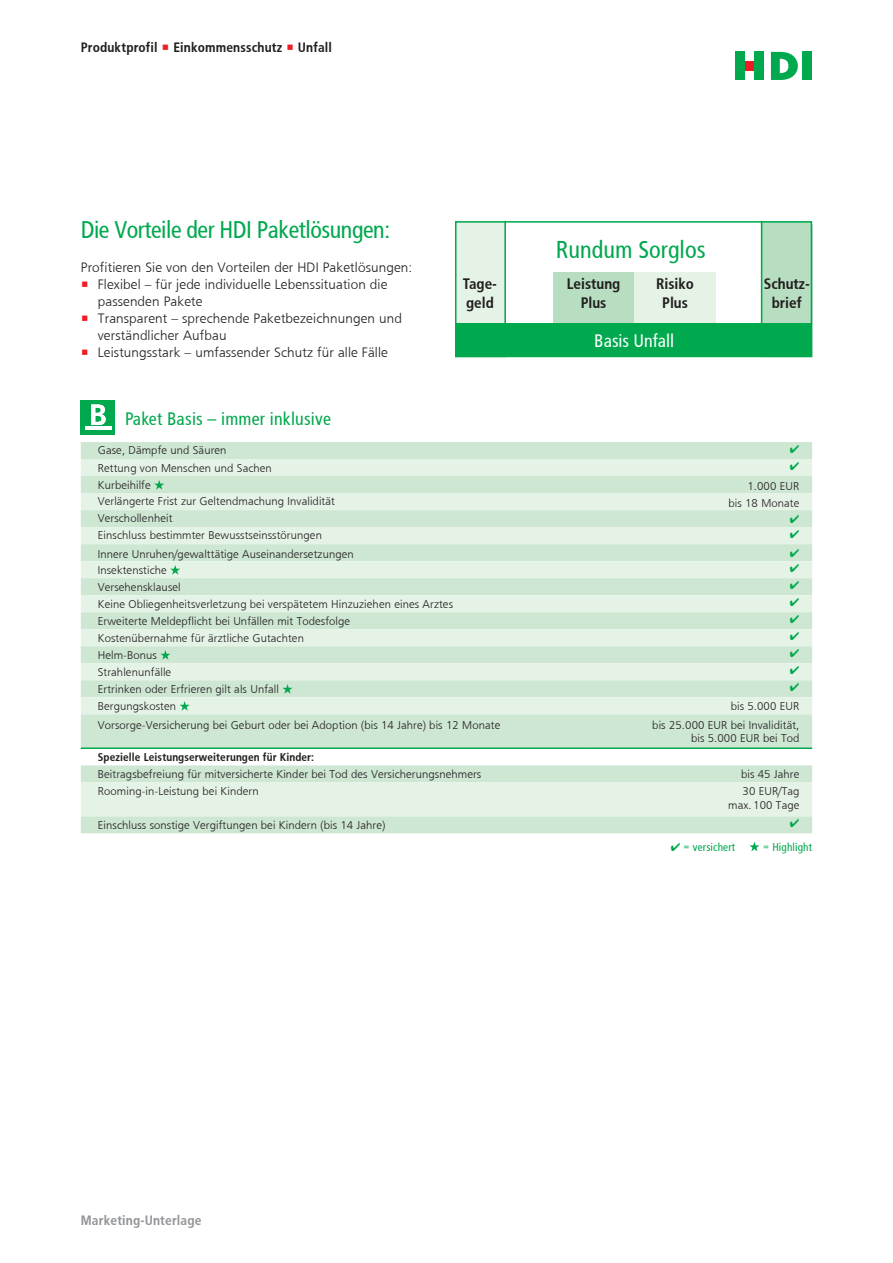
<style>
.page{position:relative;width:893px;height:1263px;background:#fff}
.page>*{position:absolute;margin:0;border:0;box-sizing:border-box;transform-origin:0 0}
.t1{font:24.15px "HDI Gerling Sans Cond Regular";color:#00a84e}
.t2{font:24px "HDI Gerling Sans Cond Regular";letter-spacing:-.02em;color:#00a84e}
.t3{font:18px "HDI Gerling Sans Cond Regular";letter-spacing:.01em;color:#00a84e}
.t4{font:18px "HDI Gerling Sans Cond Regular";color:#fff}
.t5{font:15.15px/18.1px "HDI Gerling Sans Cond Bold";color:#231f20;text-align:center}
.t6{font:13.5px/17px "HDI Gerling Sans Light";letter-spacing:.01em;color:#231f20}
.t7{font:13.5px "HDI Gerling Sans Cond Bold";letter-spacing:.01em;color:#231f20}
.t8{font:13.5px "HDI Gerling Sans Cond Bold";letter-spacing:.01em;color:#939598}
.t9{font:11.25px/13.5px "HDI Gerling Sans Light";letter-spacing:.01em;color:#231f20;text-align:right}
.t10{font:11.25px "HDI Gerling Sans Cond Bold";letter-spacing:.01em;color:#231f20}
.t11{font:11.25px "HDI Gerling Sans Cond Regular";letter-spacing:.01em;color:#00a84e}
.s1{color:#ee1d23}
</style>
<div class="page">
<div style="left:81px;top:442px;width:731px;height:391px;background:#cee7d3"></div>
<svg style="left:81px;top:459px;width:731px;height:357px;background:#d9eddd"></svg>
<svg style="left:81px;top:749px;width:731px;height:16px"></svg>
<hr style="left:81px;top:747px;width:510px;height:2px;background:#00a84e">
<hr style="left:591px;top:747px;width:221px;height:2px;background:#00a84e">
<svg style="left:154px;top:480px;width:10px;height:10px"></svg>
<svg style="left:170px;top:565px;width:10px;height:10px"></svg>
<svg style="left:160px;top:650px;width:10px;height:10px"></svg>
<svg style="left:282px;top:684px;width:11px;height:10px"></svg>
<svg style="left:180px;top:701px;width:10px;height:10px"></svg>
<div style="left:553px;top:272px;width:81px;height:56px;background:#b7dec0"></div>
<div style="left:634px;top:272px;width:82px;height:56px;background:#e5f3e7"></div>
<div style="left:455px;top:224px;width:51px;height:134px;background:#e5f3e7"></div>
<hr style="left:504px;top:221px;width:2px;height:112px;background:#00a84e">
<div style="left:762px;top:222px;width:51px;height:135px;background:#b7dec0"></div>
<hr style="left:761px;top:221px;width:1px;height:112px;background:#00a84e">
<div style="left:456px;top:323px;width:355px;height:33px;background:#00a84e"></div>
<div style="left:455px;top:221px;width:357px;height:136px;border:2px solid #00a84e"></div>
<div style="left:81px;top:400px;width:34px;height:34px;background:#00a84e"></div>
<hr style="left:85px;top:426px;width:26px;height:4px;background:#fff">
<svg style="left:91px;top:404px;width:15px;height:21px"></svg>
<svg style="left:749px;top:842px;width:10px;height:9px"></svg>
<div style="left:745px;top:61px;width:9px;height:10px;background:#ee1d23"></div>
<svg style="left:771px;top:52px;width:27px;height:28px"></svg>
<div style="left:803px;top:52px;width:9px;height:28px;background:#00a84e"></div>
<div style="left:754px;top:52px;width:9px;height:28px;background:#00a84e"></div>
<div style="left:735px;top:52px;width:10px;height:28px;background:#00a84e"></div>
<svg style="left:790px;top:445px;width:9px;height:8px"></svg>
<svg style="left:790px;top:462px;width:9px;height:8px"></svg>
<svg style="left:790px;top:515px;width:9px;height:8px"></svg>
<svg style="left:790px;top:530px;width:9px;height:8px"></svg>
<svg style="left:790px;top:549px;width:9px;height:8px"></svg>
<svg style="left:790px;top:564px;width:9px;height:8px"></svg>
<svg style="left:790px;top:581px;width:9px;height:8px"></svg>
<svg style="left:790px;top:598px;width:9px;height:8px"></svg>
<svg style="left:790px;top:615px;width:9px;height:8px"></svg>
<svg style="left:790px;top:632px;width:9px;height:8px"></svg>
<svg style="left:790px;top:649px;width:9px;height:8px"></svg>
<svg style="left:790px;top:666px;width:9px;height:8px"></svg>
<svg style="left:790px;top:683px;width:9px;height:8px"></svg>
<svg style="left:790px;top:819px;width:9px;height:8px"></svg>
<p class="t7" style="left:81px;top:39px;width:253px">Produktprofil <span class="s1">•</span> Einkommensschutz <span class="s1">•</span> Unfall</p>
<h2 class="t2" style="left:81px;top:216px;width:311px">Die Vorteile der HDI Paketlösungen:</h2>
<p class="t6" style="left:81px;top:259px;width:333px">Profitieren Sie von den Vorteilen der HDI Paketlösungen:</p>
<p class="t6" style="left:98px;top:276px;width:291px;text-indent:-17px"><span class="s1">•</span> Flexibel – für jede individuelle Lebenssituation die passenden Pakete</p>
<p class="t6" style="left:98px;top:310px;width:306px;text-indent:-17px"><span class="s1">•</span> Transparent – sprechende Paketbezeichnungen und verständlicher Aufbau</p>
<p class="t6" style="left:81px;top:344px;width:309px"><span class="s1">•</span> Leistungsstark – umfassender Schutz für alle Fälle</p>
<h3 class="t3" style="left:125px;top:409px;width:207px">Paket Basis – immer inklusive</h3>
<h1 class="t1" style="left:556px;top:236px;width:151px">Rundum Sorglos</h1>
<h3 class="t5" style="left:463px;top:275px;width:36px;text-align:left">Tage&shy;geld</h3>
<h3 class="t5" style="left:764px;top:275px;width:47px">Schutz&shy;brief</h3>
<h3 class="t4" style="left:594px;top:330px;width:81px">Basis Unfall</h3>
<h3 class="t5" style="left:656px;top:275px;width:39px">Risiko<br>Plus</h3>
<h3 class="t5" style="left:567px;top:275px;width:55px">Leistung<br>Plus</h3>
<p class="t9" style="left:98px;top:444px;width:130px">Gase, Dämpfe und Säuren</p>
<p class="t9" style="left:98px;top:461px;width:176px">Rettung von Menschen und Sachen</p>
<p class="t9" style="left:98px;top:478px;width:54px">Kurbeihilfe</p>
<p class="t9" style="left:747px;top:479px;width:54px">1.000 EUR</p>
<p class="t9" style="left:98px;top:495px;width:239px">Verlängerte Frist zur Geltendmachung Invalidität</p>
<p class="t9" style="left:728px;top:496px;width:72px">bis 18 Monate</p>
<p class="t9" style="left:98px;top:512px;width:76px">Verschollenheit</p>
<p class="t9" style="left:98px;top:529px;width:226px">Einschluss bestimmter Bewusstseinsstörungen</p>
<p class="t9" style="left:98px;top:547px;width:257px">Innere Unruhen/gewalttätige Auseinandersetzungen</p>
<p class="t9" style="left:98px;top:563px;width:70px">Insektenstiche</p>
<p class="t9" style="left:98px;top:580px;width:84px">Versehensklausel</p>
<p class="t9" style="left:98px;top:597px;width:357px">Keine Obliegenheitsverletzung bei verspätetem Hinzuziehen eines Arztes</p>
<p class="t9" style="left:98px;top:614px;width:254px">Erweiterte Meldepflicht bei Unfällen mit Todesfolge</p>
<p class="t9" style="left:98px;top:631px;width:208px">Kostenübernahme für ärztliche Gutachten</p>
<p class="t9" style="left:98px;top:648px;width:61px">Helm-Bonus</p>
<p class="t9" style="left:98px;top:665px;width:75px">Strahlenunfälle</p>
<p class="t9" style="left:98px;top:682px;width:183px">Ertrinken oder Erfrieren gilt als Unfall</p>
<p class="t9" style="left:98px;top:699px;width:80px">Bergungskosten</p>
<p class="t9" style="left:731px;top:699px;width:70px">bis 5.000 EUR</p>
<p class="t9" style="left:98px;top:718px;width:404px">Vorsorge-Versicherung bei Geburt oder bei Adoption (bis 14 Jahre) bis 12 Monate</p>
<p class="t9" style="left:652px;top:718px;width:149px">bis 25.000 EUR bei Invalidität, bis 5.000 EUR bei Tod</p>
<p class="t10" style="left:98px;top:751px;width:218px">Spezielle Leistungserweiterungen für Kinder:</p>
<p class="t9" style="left:98px;top:767px;width:385px">Beitragsbefreiung für mitversicherte Kinder bei Tod des Versicherungsnehmers</p>
<p class="t9" style="left:741px;top:767px;width:60px">bis 45 Jahre</p>
<p class="t9" style="left:98px;top:784px;width:162px">Rooming-in-Leistung bei Kindern</p>
<p class="t9" style="left:728px;top:784px;width:73px">30 EUR/Tag max. 100 Tage</p>
<p class="t9" style="left:98px;top:818px;width:289px">Einschluss sonstige Vergiftungen bei Kindern (bis 14 Jahre)</p>
<p class="t8" style="left:81px;top:1212px;width:122px">Marketing-Unterlage</p>
<p class="t11" style="left:671px;top:840px;width:66px">✔ = versichert</p>
<p class="t11" style="left:763px;top:840px;width:51px">= Highlight</p>
</div>
